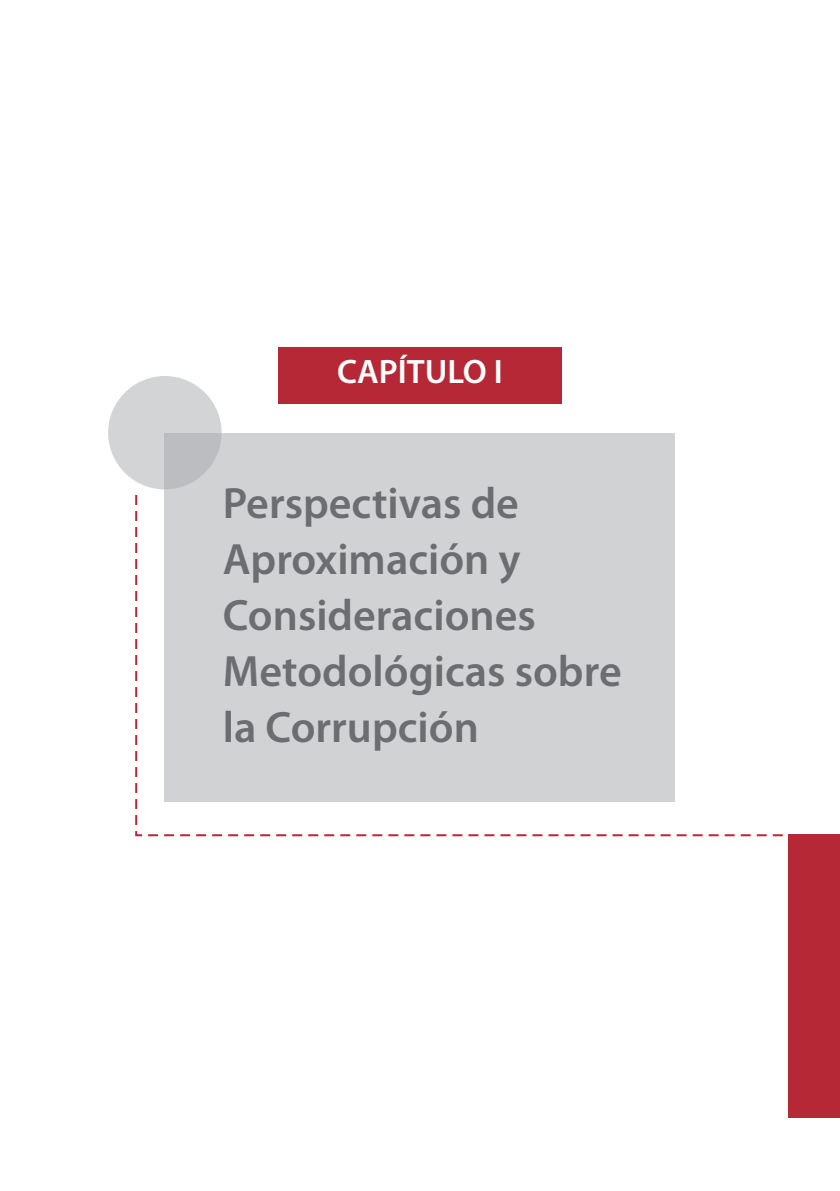
<style>
.page{position:relative;width:840px;height:1191px;background:#fff}
.page>*{position:absolute;margin:0;border:0;box-sizing:border-box;transform-origin:0 0}
.t1{font:600 44px/56px "Myriad Pro";color:#6c6d70}
.t2{font:700 44px "Myriad Pro";color:#6c6d70}
.t3{font:700 34px "Myriad Pro";color:#fff}
.t4{font:600 34px "Myriad Pro";color:#fff}
</style>
<div class="page">
<div style="left:165px;top:433px;width:509px;height:368px;background:#d1d2d4"></div>
<div style="left:278px;top:348px;width:283px;height:56px;background:#b72837"></div>
<div style="left:788px;top:834px;width:51px;height:283px;background:#b72837"></div>
<div style="left:108px;top:376px;width:113px;height:113px;background:#a8a9ad;border-radius:57px;opacity:.5"></div>
<svg style="left:135px;top:493px;width:648px;height:344px"></svg>
<p class="t4" style="left:337px;top:350px;width:167px">CAPÍTULO I</p>
<p class="t3" style="left:334px;top:354px;width:173px">CAPITULO I</p>
<p class="t1" style="left:223px;top:474px;width:400px">Perspectivas de<br>Aproximación y<br>Consideraciones<br>Metodológicas sobre la Corrupción</p>
<p class="t2" style="left:224px;top:481px;width:307px">Perspectivas de</p>
<p class="t2" style="left:354px;top:535px;width:178px">mación y</p>
<p class="t2" style="left:397px;top:590px;width:150px">aciones</p>
<p class="t2" style="left:389px;top:644px;width:246px">ógicas sobre</p>
<p class="t2" style="left:378px;top:699px;width:111px">pción</p>
</div>
